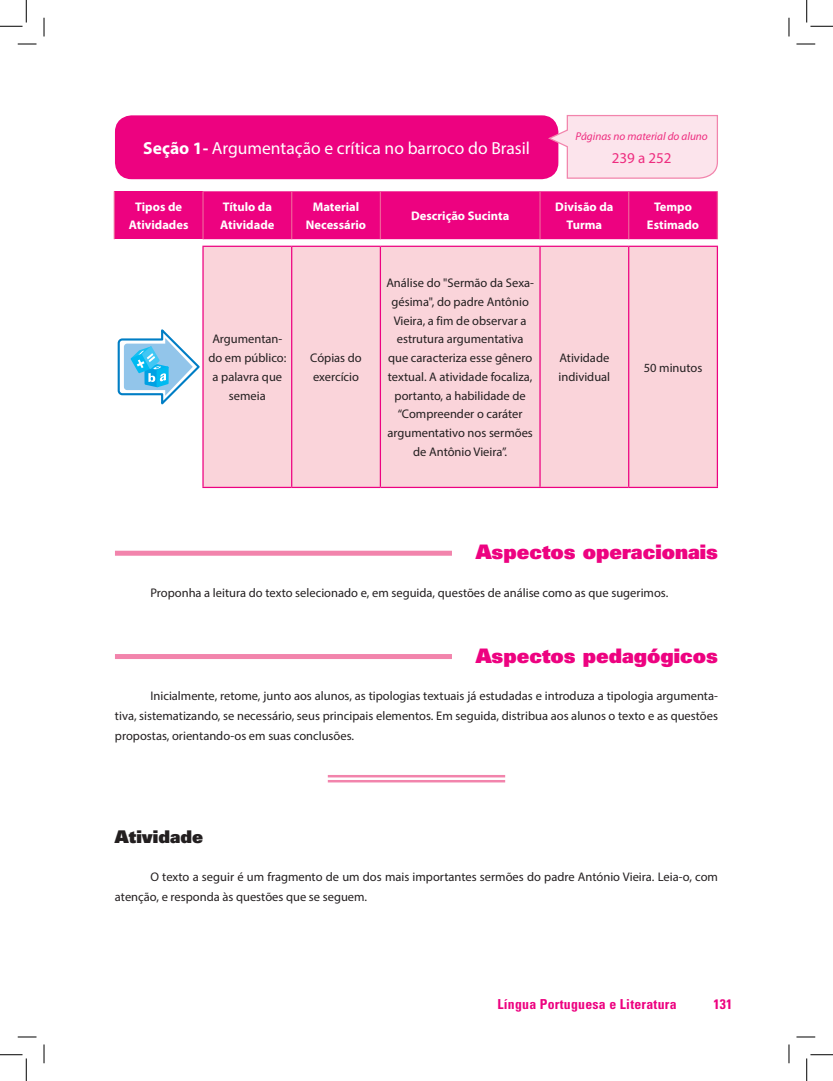
<style>
.page{position:relative;width:833px;height:1081px;background:#fff}
.page>*{position:absolute;margin:0;border:0;box-sizing:border-box;transform-origin:0 0}
.t1{font:900 20px "Univers";color:#ed0280}
.t2{font:17.5px "Myriad Pro";color:#fff}
.t3{font:900 17.5px "Univers";color:#231f20}
.t4{font:15px "Myriad Pro";color:#ee2c7f}
.t5{font:700 condensed 13.75px "Univers";letter-spacing:.02em;color:#ed0280}
.t6{font:12.5px/18.8px "Myriad Pro";color:#231f20}
.t7{font:700 12.5px/18.8px "Myriad Pro";color:#fff;text-align:center}
.t8{font:italic 11.25px "Myriad Pro";color:#ee2c7f}
.s1{font-weight:700}
</style>
<div class="page">
<div style="left:115px;top:550px;width:336px;height:5px;background:#f284ac"></div>
<div style="left:115px;top:653px;width:336px;height:5px;background:#f284ac"></div>
<hr style="left:327px;top:774px;width:178px;height:3px;background:#f284ac">
<hr style="left:327px;top:779px;width:178px;height:3px;background:#f284ac">
<div style="left:117px;top:118px;width:438px;height:59px;background:#ed0280;border-radius:14px"></div>
<div style="left:115px;top:115px;width:443px;height:64px;border:5px solid #ed0280;border-radius:14px"></div>
<svg style="left:546px;top:115px;width:172px;height:64px;background:#fad3e3"></svg>
<div style="left:114px;top:191px;width:89px;height:48px;background:#ed0280"></div>
<div style="left:203px;top:191px;width:513px;height:48px;background:#ed0280"></div>
<div style="left:203px;top:247px;width:513px;height:239px;background:#fad4da"></div>
<hr style="left:114px;top:191px;width:1px;height:48px;background:#f05e99">
<hr style="left:202px;top:191px;width:1px;height:48px;background:#f05e99">
<hr style="left:291px;top:191px;width:1px;height:48px;background:#f05e99">
<hr style="left:379px;top:191px;width:2px;height:48px;background:#f05e99">
<hr style="left:539px;top:191px;width:1px;height:48px;background:#f05e99">
<hr style="left:627px;top:191px;width:2px;height:48px;background:#f05e99">
<hr style="left:716px;top:191px;width:1px;height:48px;background:#f05e99">
<hr style="left:202px;top:245px;width:89px;height:2px;background:#ed0280">
<hr style="left:202px;top:247px;width:1px;height:239px;background:#ed0280">
<hr style="left:291px;top:245px;width:89px;height:2px;background:#ed0280">
<hr style="left:291px;top:247px;width:1px;height:239px;background:#ed0280">
<hr style="left:380px;top:245px;width:159px;height:2px;background:#ed0280">
<hr style="left:379px;top:247px;width:2px;height:239px;background:#ed0280">
<hr style="left:539px;top:245px;width:89px;height:2px;background:#ed0280">
<hr style="left:539px;top:247px;width:1px;height:239px;background:#ed0280">
<hr style="left:628px;top:245px;width:89px;height:2px;background:#ed0280">
<hr style="left:627px;top:247px;width:2px;height:239px;background:#ed0280">
<hr style="left:716px;top:247px;width:1px;height:239px;background:#ed0280">
<hr style="left:202px;top:486px;width:89px;height:2px;background:#ed0280">
<hr style="left:291px;top:486px;width:89px;height:2px;background:#ed0280">
<hr style="left:380px;top:486px;width:159px;height:2px;background:#ed0280">
<hr style="left:539px;top:486px;width:89px;height:2px;background:#ed0280">
<hr style="left:628px;top:486px;width:89px;height:2px;background:#ed0280">
<svg style="left:118px;top:329px;width:81px;height:75px"></svg>
<svg style="left:18px;top:43px;width:18px;height:2px"></svg>
<svg style="left:796px;top:43px;width:18px;height:2px"></svg>
<svg style="left:18px;top:1036px;width:18px;height:1px"></svg>
<svg style="left:796px;top:1036px;width:18px;height:1px"></svg>
<svg style="left:43px;top:18px;width:2px;height:18px"></svg>
<svg style="left:43px;top:1044px;width:2px;height:18px"></svg>
<svg style="left:788px;top:18px;width:1px;height:18px"></svg>
<svg style="left:788px;top:1044px;width:1px;height:18px"></svg>
<svg style="left:0;top:0;width:27px;height:27px"></svg>
<svg style="left:0;top:1054px;width:27px;height:26px"></svg>
<svg style="left:806px;top:0;width:26px;height:27px"></svg>
<svg style="left:806px;top:1054px;width:26px;height:26px"></svg>
<h2 class="t2" style="left:143px;top:137px;width:388px"><span class="s1">Seção 1-</span> Argumentação e crítica no barroco do Brasil</h2>
<p class="t8" style="left:575px;top:129px;width:134px">Páginas no material do aluno</p>
<p class="t4" style="left:611px;top:149px;width:61px">239 a 252</p>
<p class="t7" style="left:129px;top:196px;width:61px">Tipos de<br>Atividades</p>
<p class="t7" style="left:220px;top:196px;width:56px;text-align:left">Título da<br>Atividade</p>
<p class="t7" style="left:306px;top:196px;width:62px">Material<br>Necessário</p>
<p class="t7" style="left:411px;top:206px;width:100px">Descrição Sucinta</p>
<p class="t7" style="left:555px;top:196px;width:60px">Divisão da<br>Turma</p>
<p class="t7" style="left:646px;top:196px;width:54px">Tempo<br>Estimado</p>
<p class="t6" style="left:208px;top:329px;width:79px;text-align:center">Argumentan&shy;do em público: a palavra que semeia</p>
<p class="t6" style="left:310px;top:348px;width:53px">Cópias do exercício</p>
<p class="t6" style="left:386px;top:273px;width:149px;text-align:center">Análise do "Sermão da Sexa&shy;gésima", do padre Antônio<br>Vieira, a fim de observar a estrutura argumentativa que caracteriza esse gênero textual. A atividade focaliza, portanto, a habilidade de “Compreender o caráter argumentativo nos sermões de Antônio Vieira”.</p>
<p class="t6" style="left:558px;top:348px;width:53px">Atividade individual</p>
<p class="t6" style="left:643px;top:357px;width:60px">50 minutos</p>
<h1 class="t1" style="left:475px;top:538px;width:244px">Aspectos operacionais</h1>
<p class="t6" style="left:150px;top:583px;width:519px">Proponha a leitura do texto selecionado e, em seguida, questões de análise como as que sugerimos.</p>
<h1 class="t1" style="left:475px;top:642px;width:244px">Aspectos pedagógicos</h1>
<p class="t6" style="left:115px;top:685px;width:604px;line-height:20px;text-align:justify;text-indent:35px">Inicialmente, retome, junto aos alunos, as tipologias textuais já estudadas e introduza a tipologia argumenta&shy;tiva, sistematizando, se necessário, seus principais elementos. Em seguida, distribua aos alunos o texto e as questões propostas, orientando-os em suas conclusões.</p>
<h2 class="t3" style="left:115px;top:824px;width:90px">Atividade</h2>
<p class="t6" style="left:115px;top:866px;width:604px;line-height:20px;text-indent:35px">O texto a seguir é um fragmento de um dos mais importantes sermões do padre António Vieira. Leia-o, com atenção, e responda às questões que se seguem.</p>
<p class="t5" style="left:497px;top:995px;width:181px">Língua Portuguesa e Literatura</p>
<p class="t5" style="left:713px;top:995px;width:20px">131</p>
</div>
